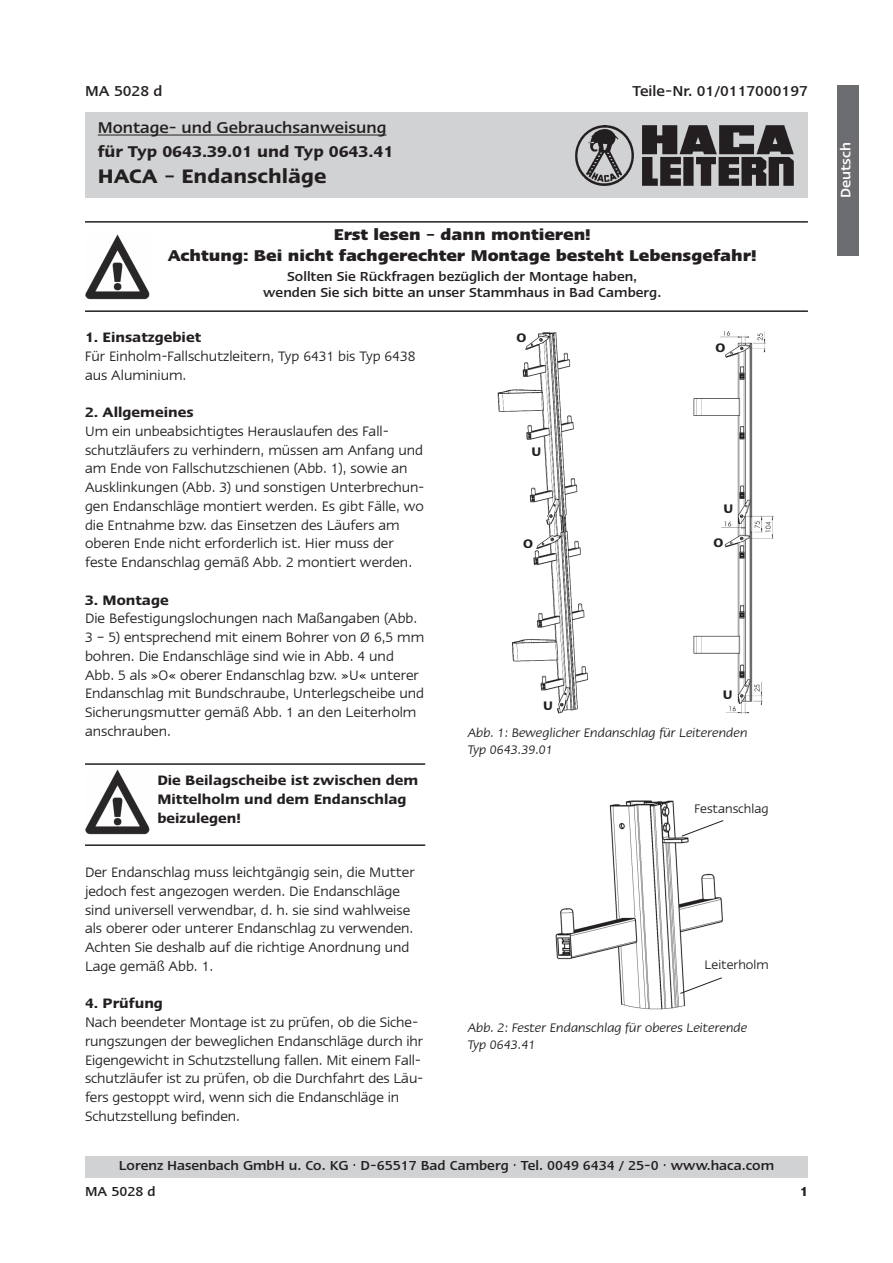
<style>
.page{position:relative;width:893px;height:1263px;background:#fff}
.page>*{position:absolute;margin:0;border:0;box-sizing:border-box;transform-origin:0 0}
.t1{font:600 22.5px "Linotype Ergo";color:#231f20}
.t2{font:700 18px/21px "Linotype Ergo";color:#231f20;text-align:center}
.t3{font:500 18px "Linotype Ergo";color:#231f20}
.t4{font:600 18px "Linotype Ergo";color:#231f20}
.t5{font:500 16.5px "Linotype Ergo";color:#231f20}
.t6{font:15.75px/18.8px "Linotype Ergo";color:#231f20}
.t7{font:600 15.75px/18.8px "Linotype Ergo";color:#231f20}
.t8{font:500 15.75px "Linotype Ergo";color:#fff}
.t9{font:500 15px/26.4px "Linotype Ergo";color:#231f20}
.t10{font:600 15px "Linotype Ergo";color:#231f20}
.t11{font:italic 14.25px/17.2px "Linotype Ergo";color:#231f20}
.t12{font:14.25px "Linotype Ergo";color:#231f20}
.t13{font:600 14.25px "Linotype Ergo";color:#231f20}
</style>
<div class="page">
<div style="left:85px;top:113px;width:723px;height:85px;background:#d1d2d4"></div>
<img style="left:575px;top:125px;width:218px;height:60px">
<hr style="left:98px;top:135px;width:288px;height:1px;background:#231f20">
<div style="left:85px;top:1157px;width:723px;height:21px;background:#d1d2d4"></div>
<hr style="left:85px;top:221px;width:723px;height:2px;background:#231f20">
<hr style="left:85px;top:310px;width:723px;height:2px;background:#231f20">
<div style="left:838px;top:85px;width:21px;height:170px;background:#6c6d70"></div>
<img style="left:85px;top:235px;width:65px;height:64px">
<img style="left:497px;top:332px;width:91px;height:382px">
<img style="left:693px;top:332px;width:81px;height:382px">
<img style="left:555px;top:800px;width:168px;height:210px">
<svg style="left:681px;top:819px;width:43px;height:18px"></svg>
<svg style="left:679px;top:977px;width:44px;height:17px"></svg>
<hr style="left:85px;top:763px;width:340px;height:2px;background:#231f20">
<hr style="left:85px;top:844px;width:340px;height:2px;background:#231f20">
<img style="left:85px;top:769px;width:65px;height:65px">
<p class="t5" style="left:85px;top:85px;width:79px">MA 5028 d</p>
<p class="t5" style="left:632px;top:85px;width:177px">Teile-Nr. 01/0117000197</p>
<p class="t3" style="left:98px;top:121px;width:290px">Montage- und Gebrauchsanweisung</p>
<p class="t4" style="left:98px;top:145px;width:297px">für Typ 0643.39.01 und Typ 0643.41</p>
<h1 class="t1" style="left:98px;top:168px;width:230px">HACA – Endanschläge</h1>
<p class="t2" style="left:168px;top:225px;width:590px">Erst lesen – dann montieren!<br>Achtung: Bei nicht fachgerechter Montage besteht Lebensgefahr!</p>
<p class="t9" style="left:263px;top:269px;width:400px;line-height:16.5px;text-align:center">Sollten Sie Rückfragen bezüglich der Montage haben, wenden Sie sich bitte an unser Stammhaus in Bad Camberg.</p>
<p class="t7" style="left:85px;top:329px;width:118px">1. Einsatzgebiet</p>
<p class="t6" style="left:85px;top:348px;width:332px">Für Einholm-Fallschutzleitern, Typ 6431 bis Typ 6438 aus Aluminium.</p>
<p class="t7" style="left:85px;top:404px;width:110px">2. Allgemeines</p>
<p class="t6" style="left:85px;top:423px;width:341px">Um ein unbeabsichtigtes Herauslaufen des Fall&shy;schutzläufers zu verhindern, müssen am Anfang und am Ende von Fallschutzschienen (Abb. 1), sowie an Ausklinkungen (Abb. 3) und sonstigen Unterbrechun&shy;gen Endanschläge montiert werden. Es gibt Fälle, wo die Entnahme bzw. das Einsetzen des Läufers am oberen Ende nicht erforderlich ist. Hier muss der feste Endanschlag gemäß Abb. 2 montiert werden.</p>
<p class="t7" style="left:85px;top:591px;width:85px">3. Montage</p>
<p class="t6" style="left:85px;top:610px;width:341px">Die Befestigungslochungen nach Maßangaben (Abb.<br>3 – 5) entsprechend mit einem Bohrer von Ø 6,5 mm bohren. Die Endanschläge sind wie in Abb. 4 und Abb. 5 als »O« oberer Endanschlag bzw. »U« unterer Endanschlag mit Bundschraube, Unterlegscheibe und Sicherungsmutter gemäß Abb. 1 an den Leiterholm anschrauben.</p>
<p class="t7" style="left:157px;top:772px;width:263px">Die Beilagscheibe ist zwischen dem<br>Mittelholm und dem Endanschlag beizulegen!</p>
<p class="t6" style="left:85px;top:864px;width:331px">Der Endanschlag muss leichtgängig sein, die Mutter jedoch fest angezogen werden. Die Endanschläge sind universell verwendbar, d. h. sie sind wahlweise als oberer oder unterer Endanschlag zu verwenden.<br>Achten Sie deshalb auf die richtige Anordnung und Lage gemäß Abb. 1.</p>
<p class="t7" style="left:85px;top:995px;width:79px">4. Prüfung</p>
<p class="t6" style="left:85px;top:1014px;width:340px">Nach beendeter Montage ist zu prüfen, ob die Siche&shy;rungszungen der beweglichen Endanschläge durch ihr Eigengewicht in Schutzstellung fallen. Mit einem Fall&shy;schutzläufer ist zu prüfen, ob die Durchfahrt des Läu&shy;fers gestoppt wird, wenn sich die Endanschläge in Schutzstellung befinden.</p>
<p class="t13" style="left:517px;top:333px;width:11px">O</p>
<p class="t13" style="left:531px;top:446px;width:11px">U</p>
<p class="t13" style="left:716px;top:342px;width:11px">O</p>
<p class="t13" style="left:724px;top:504px;width:11px">U</p>
<p class="t13" style="left:523px;top:539px;width:11px">O</p>
<p class="t13" style="left:713px;top:538px;width:11px">O</p>
<p class="t13" style="left:543px;top:701px;width:11px">U</p>
<p class="t13" style="left:723px;top:689px;width:11px">U</p>
<p class="t11" style="left:468px;top:725px;width:281px">Abb. 1: Beweglicher Endanschlag für Leiterenden<br>Typ 0643.39.01</p>
<p class="t12" style="left:694px;top:804px;width:75px">Festanschlag</p>
<p class="t12" style="left:705px;top:960px;width:66px">Leiterholm</p>
<p class="t11" style="left:468px;top:1020px;width:281px">Abb. 2: Fester Endanschlag für oberes Leiterende<br>Typ 0643.41</p>
<p class="t9" style="left:85px;top:1153px;width:691px;text-indent:34px">Lorenz Hasenbach GmbH u. Co. KG · D-65517 Bad Camberg · Tel. 0049 6434 / 25-0 · www.haca.com<br>MA 5028 d</p>
<p class="t10" style="left:800px;top:1186px;width:10px">1</p>
<p class="t8" style="left:840px;top:198px;width:57px;rotate:-90deg">Deutsch</p>
</div>
